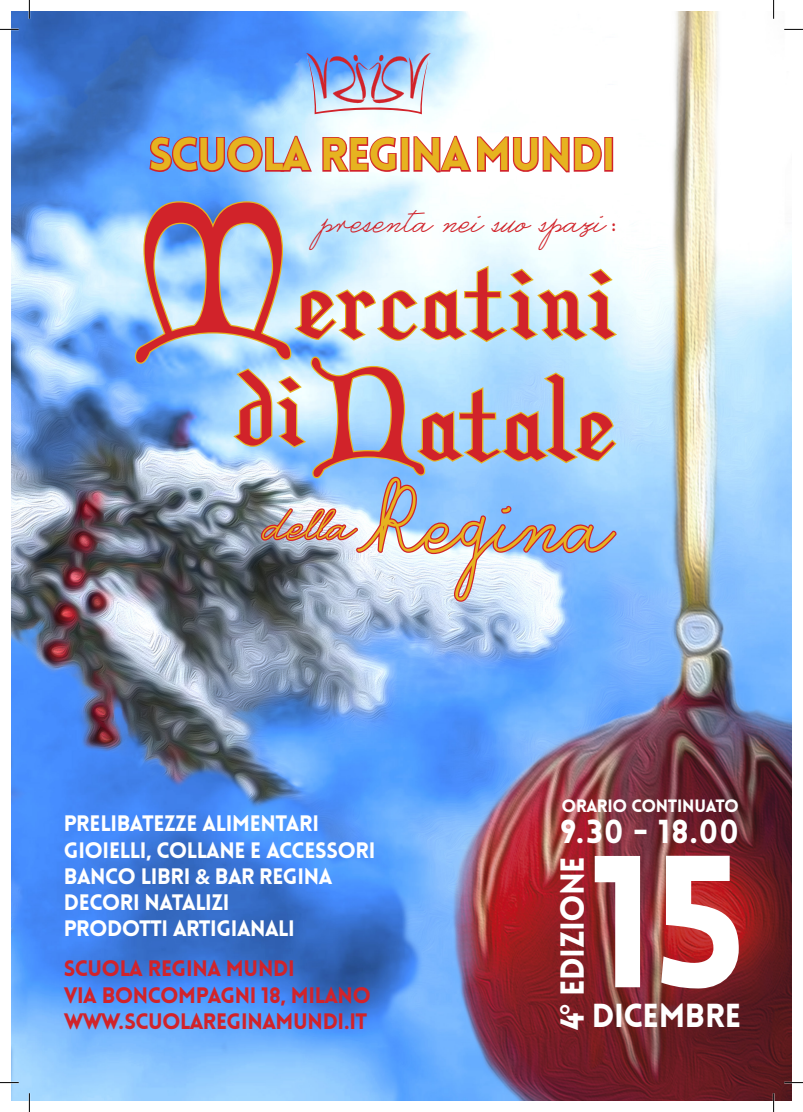
<style>
.page{position:relative;width:803px;height:1112px;background:#fff}
.page>*{position:absolute;margin:0;border:0;box-sizing:border-box;transform-origin:0 0}
.t1{font:900 183.75px "Lovelo";color:#fff;scale:.95 1}
.t2{font:165px "Christmas Card II";color:#d1232a;scale:.94 1}
.t3{font:116.25px "Christmas Card II";letter-spacing:.06em;color:#d1232a}
.t4{font:italic 96.62px "Castro Script PERSONALUSEONLY";color:#e6b320;scale:.93 1}
.t5{font:900 45px "Lovelo";letter-spacing:-.025em;color:#e6b320}
.t6{font:35px "Castro Script PERSONALUSEONLY";letter-spacing:-.01em;color:#d1232a}
.t7{font:900 32.5px "Lovelo";letter-spacing:-.01em;color:#fff}
.t8{font:900 21.88px "Lovelo";letter-spacing:-.03em;color:#fff}
.t9{font:900 21.88px "Lovelo";letter-spacing:-.025em;color:#d1232a}
.t10{font:900 17.5px "Lovelo";letter-spacing:-.025em;color:#fff}
.s1{font-family:"Lovelo";font-weight:900;font-size:17.12px}
.s2{font-style:normal;font-size:50px}
.s3{font-family:"Gill Sans";font-weight:600}
</style>
<div class="page">
<img style="left:12px;top:12px;width:779px;height:1087px">
<img style="left:134px;top:200px;width:484px;height:403px">
<svg style="left:147px;top:134px;width:167px;height:55px;background:#97a0d0"></svg>
<svg style="left:321px;top:136px;width:78px;height:44px"></svg>
<div style="left:400px;top:137px;width:9px;height:35px;border:2px solid #d1232a"></div>
<svg style="left:412px;top:134px;width:196px;height:40px"></svg>
<div style="left:604px;top:137px;width:9px;height:35px;border:2px solid #d1232a"></div>
<img style="left:306px;top:53px;width:125px;height:61px">
<svg style="left:0;top:29px;width:19px;height:1px"></svg>
<svg style="left:784px;top:29px;width:19px;height:1px"></svg>
<svg style="left:0;top:1081px;width:19px;height:2px"></svg>
<svg style="left:784px;top:1081px;width:19px;height:2px"></svg>
<svg style="left:29px;top:0;width:1px;height:19px"></svg>
<svg style="left:29px;top:1092px;width:1px;height:19px"></svg>
<svg style="left:773px;top:0;width:1px;height:19px"></svg>
<svg style="left:773px;top:1092px;width:1px;height:19px"></svg>
<p class="t5" style="left:149px;top:126px;width:468px">SCUOLA REGINA MUNDI</p>
<p class="t2" style="left:133px;top:163px;width:162px">M</p>
<p class="t6" style="left:322px;top:199px;width:295px">presenta nei suo spazi <span class="s1">:</span></p>
<p class="t3" style="left:294px;top:213px;width:318px">ercatini</p>
<p class="t3" style="left:233px;top:320px;width:68px">di</p>
<p class="t3" style="left:312px;top:335px;width:298px">Natale</p>
<p class="t4" style="left:266px;top:461px;width:419px"><span class="s2">della</span> Regina</p>
<p class="t8" style="left:64px;top:809px;width:257px">PRELIBATEZZE ALIMENTARI</p>
<p class="t8" style="left:64px;top:836px;width:313px">GIOIELLI, COLLANE E ACCESSORI</p>
<p class="t8" style="left:64px;top:862px;width:270px">BANCO LIBRI <span class="s3">&amp;</span> BAR REGINA</p>
<p class="t8" style="left:64px;top:888px;width:167px">DECORI NATALIZI</p>
<p class="t8" style="left:64px;top:914px;width:232px">PRODOTTI ARTIGIANALI</p>
<p class="t9" style="left:64px;top:954px;width:232px">SCUOLA REGINA MUNDI</p>
<p class="t9" style="left:64px;top:981px;width:308px">VIA BONCOMPAGNI 18, MILANO</p>
<p class="t9" style="left:64px;top:1007px;width:305px">WWW.SCUOLAREGINAMUNDI.IT</p>
<p class="t10" style="left:561px;top:794px;width:179px">ORARIO CONTINUATO</p>
<p class="t7" style="left:560px;top:811px;width:180px">9.30 - 18.00</p>
<p class="t7" style="left:552px;top:1029px;width:175px;rotate:-90deg">4<span class="s3">°</span> EDIZIONE</p>
<p class="t1" style="left:589px;top:807px;width:166px">15</p>
<p class="t7" style="left:592px;top:995px;width:151px">DICEMBRE</p>
</div>
